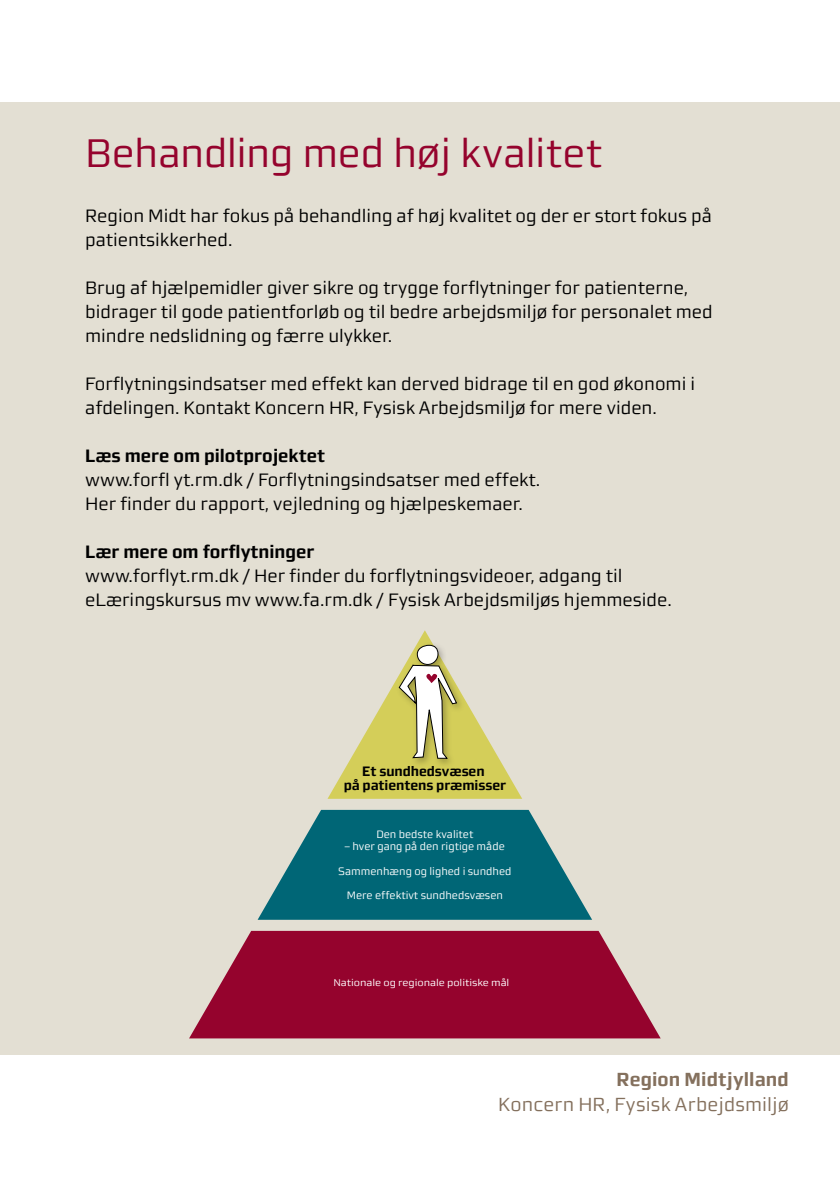
<style>
.page{position:relative;width:840px;height:1191px;background:#fff}
.page>*{position:absolute;margin:0;border:0;box-sizing:border-box;transform-origin:0 0}
.rub{font:40px "midtsans";letter-spacing:-.01em;color:#95032d}
.Afsender_2__linje{font:19px "midtsans";letter-spacing:.01em;color:#84705d}
.Afsender_1__linje{font:700 19px "midtsans";letter-spacing:.005em;color:#84705d}
.brødtekst{font:18px/24px "midtsans";color:#000}
.brødtekst-2{font:700 18px "midtsans";color:#000}
.t1{font:700 13.6px/14.6px "midtsans";letter-spacing:-.005em;color:#000;text-align:center}
.t2{font:10.8px/12.2px "midtsans";color:#fff;text-align:center}
.t3{font:9.8px "midtsans";letter-spacing:-.005em;color:#fff;scale:1.09 1}
</style>
<div class="page">
<div style="left:0;top:102px;width:839px;height:952px;background:#e3dfd3"></div>
<svg style="left:258px;top:810px;width:333px;height:109px"></svg>
<svg style="left:189px;top:931px;width:471px;height:107px;fill:#95032d"></svg>
<svg style="left:327px;top:630px;width:195px;height:169px"></svg>
<p class="rub" style="left:85px;top:129px;width:518px">Behandling med høj kvalitet</p>
<p class="brødtekst" style="left:85px;top:204px;width:628px">Region Midt har fokus på behandling af høj kvalitet og der er stort fokus på patientsikkerhed.</p>
<p class="brødtekst" style="left:85px;top:276px;width:628px">Brug af hjælpemidler giver sikre og trygge forflytninger for patienterne, bidrager til gode patientforløb og til bedre arbejdsmiljø for personalet med mindre nedslidning og færre ulykker.</p>
<p class="brødtekst" style="left:85px;top:372px;width:611px">Forflytningsindsatser med effekt kan derved bidrage til en god økonomi i afdelingen. Kontakt Koncern HR, Fysisk Arbejdsmiljø for mere viden.</p>
<p class="brødtekst-2" style="left:85px;top:445px;width:241px">Læs mere om pilotprojektet</p>
<p class="brødtekst" style="left:85px;top:468px;width:456px">www.forfl yt.rm.dk / Forflytningsindsatser med effekt.</p>
<p class="brødtekst" style="left:85px;top:492px;width:439px">Her finder du rapport, vejledning og hjælpeskemaer.</p>
<p class="brødtekst-2" style="left:85px;top:541px;width:230px">Lær mere om forflytninger</p>
<p class="brødtekst" style="left:85px;top:564px;width:588px">www.forflyt.rm.dk / Her finder du forflytningsvideoer, adgang til eLæringskursus mv www.fa.rm.dk / Fysisk Arbejdsmiljøs hjemmeside.</p>
<p class="t1" style="left:343px;top:763px;width:164px">Et sundhedsvæsen<br>på patientens præmisser</p>
<p class="t2" style="left:345px;top:828px;width:161px">Den bedste kvalitet<br>^ hver gang på den rigtige måde</p>
<p class="t2" style="left:338px;top:865px;width:175px">Sammenhæng og lighed i sundhed</p>
<p class="t2" style="left:346px;top:889px;width:158px">Mere effektivt sundhedsvæsen</p>
<p class="t3" style="left:333px;top:977px;width:163px">Nationale og regionale politiske mål</p>
<p class="Afsender_1__linje" style="left:616px;top:1068px;width:174px">Region Midtjylland</p>
<p class="Afsender_2__linje" style="left:498px;top:1093px;width:292px">Koncern HR, Fysisk Arbejdsmiljø</p>
</div>
